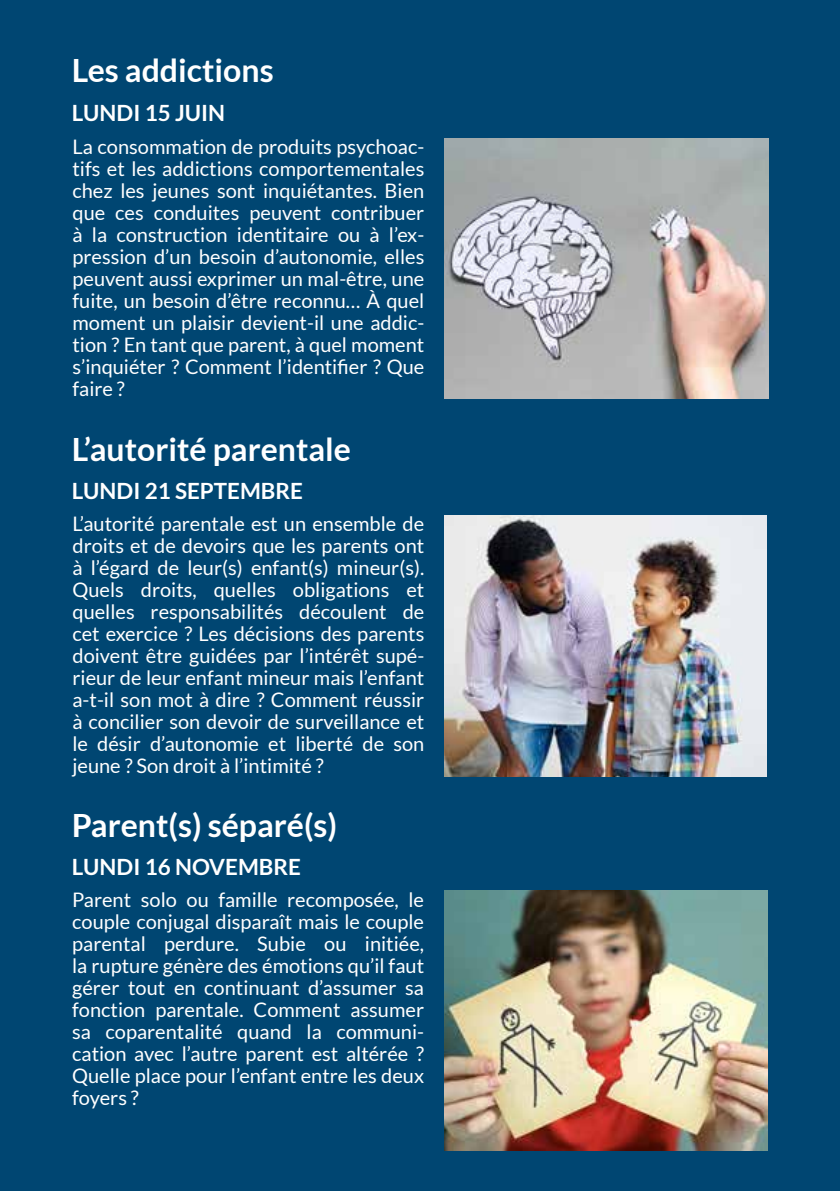
<style>
.page{position:relative;width:840px;height:1191px;background:#fff}
.page>*{position:absolute;margin:0;border:0;box-sizing:border-box;transform-origin:0 0}
.t1{font:700 32px "Lato";color:#fff}
.t2{font:700 22.4px "Lato";color:#fff}
.t3{font:20px/22px "Lato";color:#fff;text-align:justify}
</style>
<div class="page">
<div style="left:0;top:0;width:839px;height:1191px;background:#004672"></div>
<img style="left:444px;top:138px;width:323px;height:261px">
<img style="left:444px;top:515px;width:322px;height:261px">
<img style="left:444px;top:891px;width:323px;height:259px">
<h1 class="t1" style="left:72px;top:52px;width:203px">Les addictions</h1>
<p class="t2" style="left:72px;top:100px;width:155px">Lundi 15 juin</p>
<p class="t3" style="left:72px;top:136px;width:353px">La consommation de produits psychoac&shy;tifs et les addictions comportementales chez les jeunes sont inquiétantes. Bien que ces conduites peuvent contribuer à la construction identitaire ou à l’ex&shy;pression d’un besoin d’autonomie, elles peuvent aussi exprimer un mal-être, une fuite, un besoin d’être reconnu… À quel moment un plaisir devient-il une addic&shy;tion ? En tant que parent, à quel moment s’inquiéter ? Comment l’identifier ? Que faire ?</p>
<h1 class="t1" style="left:72px;top:431px;width:281px">L’autorité parentale</h1>
<p class="t2" style="left:72px;top:478px;width:233px">Lundi 21 septembre</p>
<p class="t3" style="left:72px;top:513px;width:353px">L’autorité parentale est un ensemble de droits et de devoirs que les parents ont à l’égard de leur(s) enfant(s) mineur(s).<br>Quels droits, quelles obligations et quelles responsabilités découlent de cet exercice ? Les décisions des parents doivent être guidées par l’intérêt supé&shy;rieur de leur enfant mineur mais l’enfant a-t-il son mot à dire ? Comment réussir à concilier son devoir de surveillance et le désir d’autonomie et liberté de son jeune ? Son droit à l’intimité ?</p>
<h1 class="t1" style="left:72px;top:806px;width:267px">Parent(s) séparé(s)</h1>
<p class="t2" style="left:72px;top:854px;width:231px">Lundi 16 novembre</p>
<p class="t3" style="left:72px;top:888px;width:353px">Parent solo ou famille recomposée, le couple conjugal disparaît mais le couple parental perdure. Subie ou initiée, la rupture génère des émotions qu’il faut gérer tout en continuant d’assumer sa fonction parentale. Comment assumer sa coparentalité quand la communi&shy;cation avec l’autre parent est altérée ?<br>Quelle place pour l’enfant entre les deux foyers ?</p>
</div>
